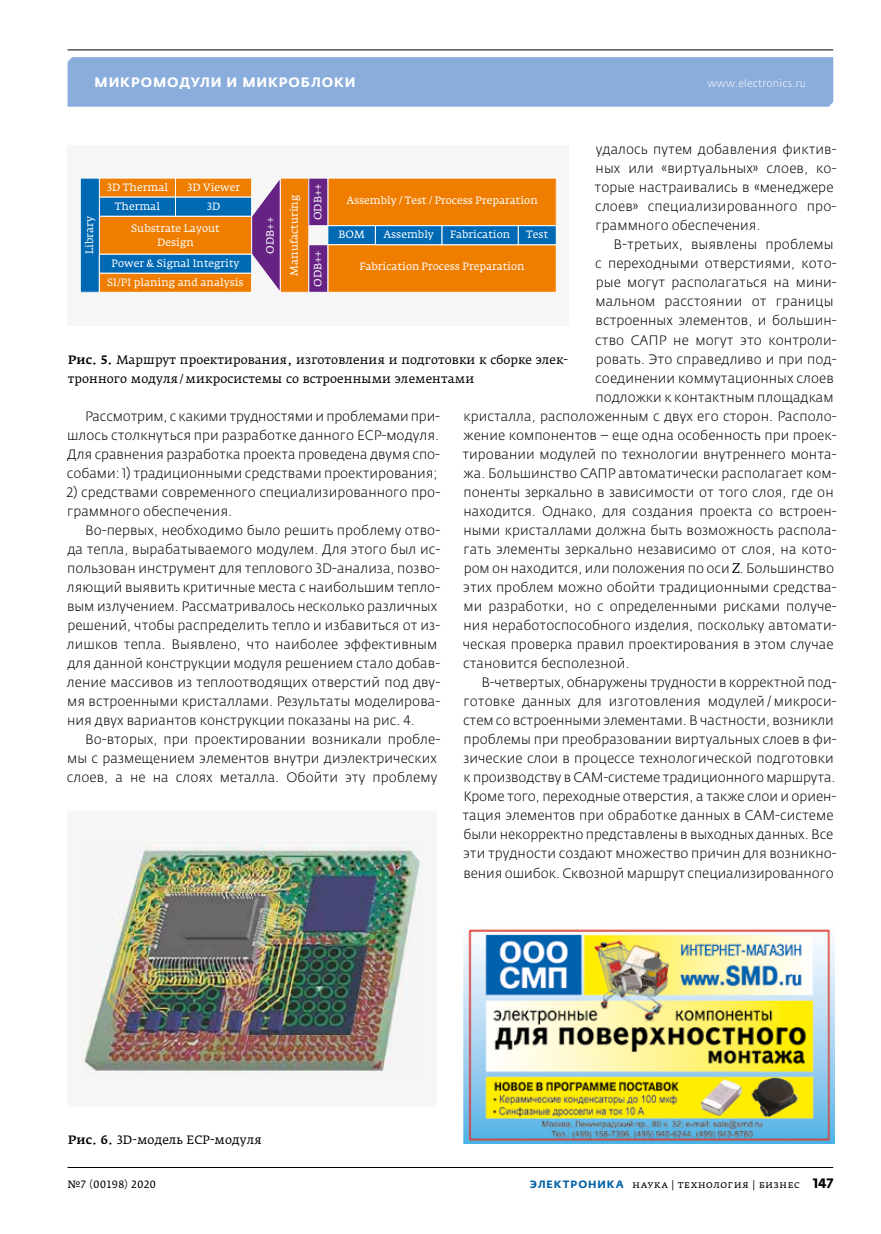
<style>
.page{position:relative;width:881px;height:1234px;background:#fff}
.page>*{position:absolute;margin:0;border:0;box-sizing:border-box;transform-origin:0 0}
.t1{font:300 13.5px/19px "Fedra Sans Pro";letter-spacing:.005em;color:#000}
.t2{font:700 13.5px "Fedra Sans Alt Pro";letter-spacing:.06em;color:#fff}
.t3{font:12px/19px "Fedra Serif A Pro";letter-spacing:.005em;color:#000}
.t4{font:10.5px/14.2px "Fedra Serif A Pro";color:#fff;text-align:center}
.t5{font:10.5px "Fedra Serif A Pro";letter-spacing:.035em;color:#000}
.t6{font:300 10.5px "Fedra Sans Pro";letter-spacing:.015em;color:#fff}
.s1{font-family:"Fedra Serif B Pro";font-weight:400;font-style:italic}
.s2{font-weight:500}
.s3{font-family:"Fedra Sans Alt Pro";font-weight:700;color:#0061a7}
.s4{font-family:"Fedra Sans Pro";font-weight:700;font-size:13.5px}
</style>
<div class="page">
<div style="left:67px;top:57px;width:765px;height:50px;background:#8baddc"></div>
<hr style="left:67px;top:49px;width:765px;height:1px;background:#000">
<hr style="left:68px;top:1166px;width:764px;height:1px;background:#000">
<div style="left:68px;top:810px;width:368px;height:295px;background:#f6f6f6"></div>
<img style="left:82px;top:843px;width:338px;height:229px">
<div style="left:68px;top:145px;width:500px;height:180px;background:#f6f6f6"></div>
<div style="left:99px;top:178px;width:76px;height:19px;background:#ef7d00"></div>
<div style="left:175px;top:178px;width:76px;height:19px;background:#ef7d00"></div>
<div style="left:99px;top:216px;width:153px;height:38px;background:#ef7d00;border:1px solid #fff"></div>
<div style="left:328px;top:178px;width:228px;height:48px;background:#ef7d00"></div>
<div style="left:99px;top:197px;width:77px;height:19px;background:#0069b4"></div>
<div style="left:80px;top:178px;width:19px;height:114px;background:#0069b4"></div>
<div style="left:80px;top:178px;width:20px;height:114px;border:1px solid #fff"></div>
<div style="left:280px;top:178px;width:28px;height:114px;background:#ef7d00"></div>
<div style="left:175px;top:197px;width:77px;height:19px;background:#0069b4"></div>
<div style="left:327px;top:225px;width:48px;height:20px;background:#0069b4;border:1px solid #fff"></div>
<div style="left:308px;top:178px;width:20px;height:48px;background:#662383"></div>
<svg style="left:251px;top:178px;width:30px;height:114px"></svg>
<div style="left:327px;top:244px;width:229px;height:48px;background:#ef7d00"></div>
<div style="left:308px;top:244px;width:20px;height:48px;background:#662383;border:1px solid #fff"></div>
<div style="left:517px;top:225px;width:39px;height:20px;background:#0069b4;border:1px solid #fff"></div>
<div style="left:375px;top:225px;width:67px;height:20px;background:#0069b4;border:1px solid #fff"></div>
<div style="left:441px;top:225px;width:77px;height:20px;background:#0069b4;border:1px solid #fff"></div>
<div style="left:99px;top:254px;width:153px;height:19px;background:#0069b4;border:1px solid #fff"></div>
<div style="left:99px;top:273px;width:153px;height:19px;background:#ef7d00;border:1px solid #fff"></div>
<img style="left:464px;top:929px;width:370px;height:214px">
<p class="t2" style="left:95px;top:74px;width:262px">Микромодули и м икроблоки</p>
<p class="t6" style="left:707px;top:77px;width:100px">www.electronics.ru</p>
<p class="t1" style="left:594px;top:140px;width:243px">удалось путем добавления фиктив&shy;ных или «виртуальных» слоев, ко&shy;торые настраивались в «менеджере слоев» специализированного про&shy;граммного обеспечения.</p>
<p class="t1" style="left:613px;top:235px;width:221px">В‑третьих, выявлены проблемы</p>
<p class="t1" style="left:595px;top:254px;width:243px">с переходными отверстиями, кото-</p>
<p class="t1" style="left:595px;top:273px;width:242px">рые могут располагаться на мини-</p>
<p class="t1" style="left:595px;top:292px;width:239px">мальном расстоянии от границы</p>
<p class="t1" style="left:595px;top:311px;width:242px">встроенных элементов, и большин-</p>
<p class="t1" style="left:595px;top:330px;width:243px">ство САПР не могут это контроли-</p>
<p class="t1" style="left:595px;top:349px;width:242px">ровать. Это справедливо и при под-</p>
<p class="t1" style="left:595px;top:368px;width:240px">соединении коммутационных слоев</p>
<p class="t1" style="left:595px;top:387px;width:239px">подложки к контактным площадкам</p>
<p class="t1" style="left:463px;top:406px;width:374px">кристалла, расположенным с двух его сторон. Располо-</p>
<p class="t1" style="left:463px;top:425px;width:374px">жение компонентов – еще одна особенность при проек-</p>
<p class="t1" style="left:462px;top:444px;width:375px">тировании модулей по технологии внутреннего монта-</p>
<p class="t1" style="left:463px;top:463px;width:374px">жа. Большинство САПР автоматически располагает ком-</p>
<p class="t1" style="left:463px;top:482px;width:371px">поненты зеркально в зависимости от того слоя, где он</p>
<p class="t1" style="left:463px;top:501px;width:374px">находится. Однако, для создания проекта со встроен-</p>
<p class="t1" style="left:463px;top:520px;width:374px">ными кристаллами должна быть возможность распола-</p>
<p class="t1" style="left:463px;top:539px;width:374px">гать элементы зеркально независимо от слоя, на кото-</p>
<p class="t1" style="left:463px;top:558px;width:371px">ром он находится, или положения по оси <span class="s1">Z</span>. Большинство</p>
<p class="t1" style="left:463px;top:577px;width:374px">этих проблем можно обойти традиционными средства-</p>
<p class="t1" style="left:463px;top:596px;width:374px">ми разработки, но с определенными рисками получе-</p>
<p class="t1" style="left:463px;top:615px;width:374px">ния неработоспособного изделия, поскольку автомати-</p>
<p class="t1" style="left:462px;top:634px;width:372px">ческая проверка правил проектирования в этом случае</p>
<p class="t1" style="left:463px;top:653px;width:168px">становится бесполезной.</p>
<p class="t1" style="left:481px;top:672px;width:356px">В‑четвертых, обнаружены трудности в корректной под-</p>
<p class="t1" style="left:463px;top:691px;width:374px">готовке данных для изготовления модулей/микроси-</p>
<p class="t1" style="left:463px;top:710px;width:372px">стем со встроенными элементами. В частности, возникли</p>
<p class="t1" style="left:463px;top:729px;width:374px">проблемы при преобразовании виртуальных слоев в фи-</p>
<p class="t1" style="left:463px;top:748px;width:371px">зические слои в процессе технологической подготовки</p>
<p class="t1" style="left:463px;top:768px;width:373px">к производству в CAM‑системе традиционного маршрута.</p>
<p class="t1" style="left:463px;top:787px;width:374px">Кроме того, переходные отверстия, а также слои и ориен-</p>
<p class="t1" style="left:462px;top:806px;width:372px">тация элементов при обработке данных в CAM‑системе</p>
<p class="t1" style="left:463px;top:825px;width:371px">были некорректно представлены в выходных данных. Все</p>
<p class="t1" style="left:463px;top:844px;width:375px">эти трудности создают множество причин для возникно-</p>
<p class="t1" style="left:463px;top:863px;width:372px">вения ошибок. Сквозной маршрут специализированного</p>
<p class="t4" style="left:107px;top:181px;width:63px">3D Thermal</p>
<p class="t4" style="left:187px;top:181px;width:54px">3D Viewer</p>
<p class="t4" style="left:131px;top:222px;width:90px">Substrate Layout<br>Design</p>
<p class="t4" style="left:311px;top:220px;width:38px;rotate:-90deg">ODB++</p>
<p class="t4" style="left:287px;top:275px;width:82px;rotate:-90deg">Manufacturing</p>
<p class="t4" style="left:346px;top:193px;width:193px">Assembly / Test / Process Preparation</p>
<p class="t4" style="left:115px;top:200px;width:47px">Thermal</p>
<p class="t4" style="left:207px;top:200px;width:15px">3D</p>
<p class="t4" style="left:83px;top:254px;width:39px;rotate:-90deg">Library</p>
<p class="t4" style="left:264px;top:253px;width:38px;rotate:-90deg">ODB++</p>
<p class="t4" style="left:383px;top:228px;width:52px">Assembly</p>
<p class="t4" style="left:450px;top:228px;width:62px">Fabrication</p>
<p class="t4" style="left:526px;top:228px;width:23px">Test</p>
<p class="t4" style="left:338px;top:228px;width:28px">BOM</p>
<p class="t4" style="left:311px;top:287px;width:38px;rotate:-90deg">ODB++</p>
<p class="t4" style="left:107px;top:254px;width:138px;line-height:19px">Power &amp; Signal Integrity<br>SI/PI planing and analysis</p>
<p class="t4" style="left:359px;top:260px;width:167px">Fabrication Process Preparation</p>
<p class="t3" style="left:68px;top:350px;width:501px"><span class="s2">Рис. 5.</span> Маршрут проектирования, изготовления и подготовки к сборке элек&shy;тронного модуля/микросистемы со встроенными элементами</p>
<p class="t1" style="left:67px;top:406px;width:374px;text-align:justify;text-indent:18px">Рассмотрим, с какими трудностями и проблемами при&shy;шлось столкнуться при разработке данного ECP‑модуля.<br>Для сравнения разработка проекта проведена двумя спо&shy;собами: 1) традиционными средствами проектирования;</p>
<p class="t1" style="left:67px;top:482px;width:375px">2) средствами современного специализированного про&shy;граммного обеспечения.</p>
<p class="t1" style="left:67px;top:520px;width:374px;text-indent:18px">Во-первых, необходимо было решить проблему отво&shy;да тепла, вырабатываемого модулем. Для этого был ис&shy;пользован инструмент для теплового 3D‑анализа, позво&shy;ляющий выявить критичные места с наибольшим тепло&shy;вым излучением. Рассматривалось несколько различных решений, чтобы распределить тепло и избавиться от из&shy;лишков тепла. Выявлено, что наиболее эффективным для данной конструкции модуля решением стало добав&shy;ление массивов из теплоотводящих отверстий под дву&shy;мя встроенными кристаллами. Результаты моделирова&shy;ния двух вариантов конструкции показаны на рис. 4.</p>
<p class="t1" style="left:67px;top:729px;width:375px;text-indent:18px">Во-вторых, при проектировании возникали пробле&shy;мы с размещением элементов внутри диэлектрических слоев, а не на слоях металла. Обойти эту проблему</p>
<p class="t3" style="left:68px;top:1129px;width:195px"><span class="s2">Рис. 6.</span> 3D‑модель ECP‑модуля</p>
<p class="t5" style="left:67px;top:1177px;width:90px">№7 (00198) 2020</p>
<p class="t5" style="left:529px;top:1177px;width:305px"><span class="s3">ЭЛЕКТРОНИКА</span> наука | технология | бизнес <span class="s4">147</span></p>
</div>
